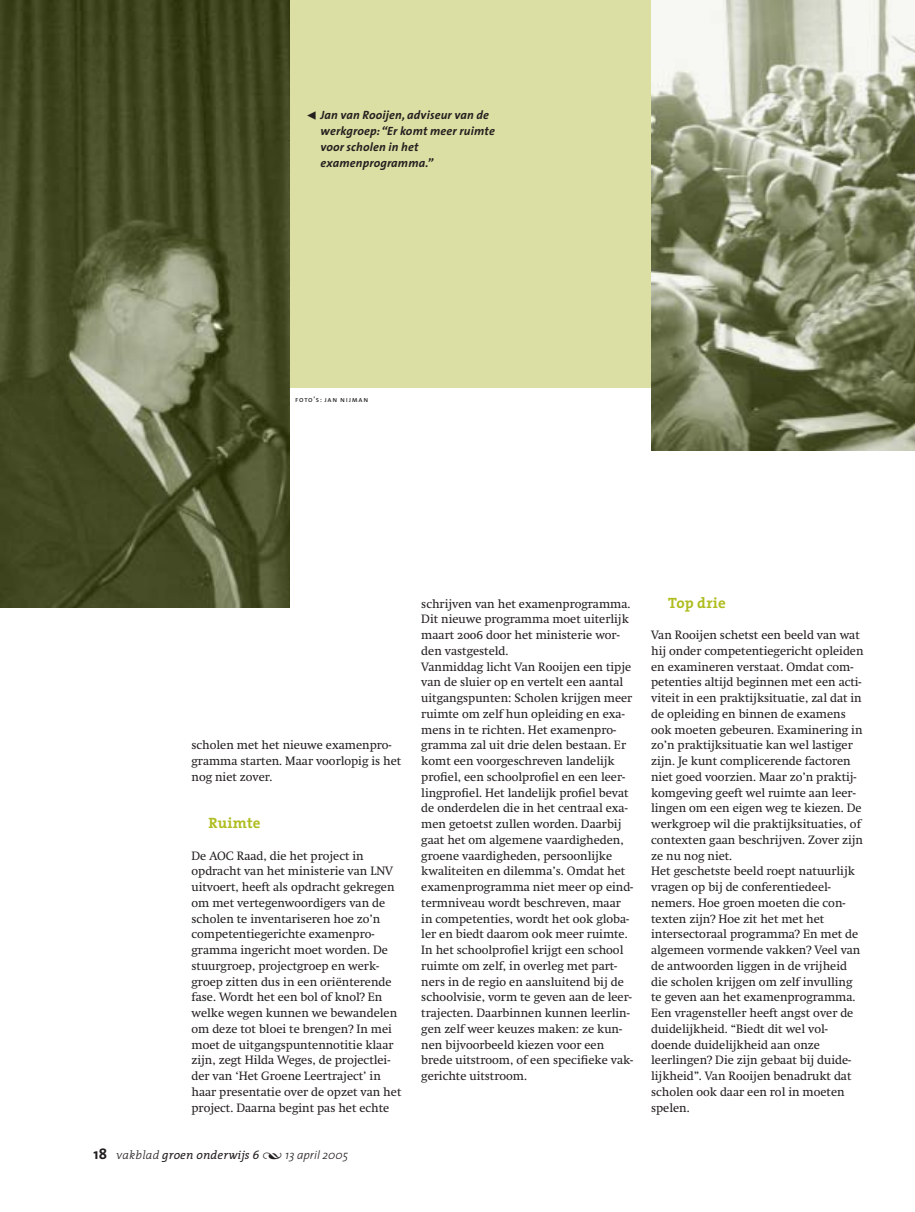
<style>
.page{position:relative;width:915px;height:1212px;background:#fff}
.page>*{position:absolute;margin:0;border:0;box-sizing:border-box;transform-origin:0 0}
.t1{font:700 15px "The Serif";letter-spacing:.015em;color:#afbd20}
.t2{font:12px/15.8px "Swift Special";color:#231f1f}
.t3{font:italic 700 12px/15.8px "The Sans";letter-spacing:.015em;color:#231f1f}
.t4{font:italic 12px "The Serif";letter-spacing:.015em;color:#231f1f}
.t5{font:7.5px "The Sans Caps";letter-spacing:.095em;color:#231f1f}
.s1{font-family:"The Sans Bold Expert";font-weight:400;font-style:normal}
.s2{font-family:"The Sans";font-weight:700;font-style:normal;font-size:15px}
.s3{font-weight:300}
.s4{font-family:"The Serif Extra Light Expert";font-style:normal}
.s5{font-family:"The Sans";font-weight:300}
</style>
<div class="page">
<div style="left:0;top:0;width:837px;height:387px;background:#dbdfa3"></div>
<img style="left:651px;top:0;width:263px;height:451px">
<img style="left:0;top:0;width:289px;height:608px">
<p class="t3" style="left:320px;top:109px;width:176px;text-indent:-14px"><span class="s1">¯</span> Jan van Rooijen, adviseur van de werkgroep: “Er komt meer ruimte voor scholen in het examenprogramma.”</p>
<p class="t5" style="left:295px;top:395px;width:75px">foto’s: jan nijman</p>
<p class="t2" style="left:191px;top:739px;width:211px">scholen met het nieuwe examenpro&shy;gramma starten. Maar voorlopig is het nog niet zover.</p>
<p class="t1" style="left:208px;top:818px;width:54px">Ruimte</p>
<p class="t2" style="left:191px;top:849px;width:211px">De AOC Raad, die het project in opdracht van het ministerie van LNV uitvoert, heeft als opdracht gekregen om met vertegenwoordigers van de scholen te inventariseren hoe zo’n competentiegerichte examenpro&shy;gramma ingericht moet worden. De stuurgroep, projectgroep en werk&shy;groep zitten dus in een oriënterende fase. Wordt het een bol of knol? En welke wegen kunnen we bewandelen om deze tot bloei te brengen? In mei moet de uitgangspuntennotitie klaar zijn, zegt Hilda Weges, de projectlei&shy;der van ‘Het Groene Leertraject’ in haar presentatie over de opzet van het project. Daarna begint pas het echte</p>
<p class="t4" style="left:94px;top:1150px;width:256px"><span class="s2">18</span> <span class="s3">vakblad</span> groen onderwijs 6 <span class="s4">Œ</span> <span class="s5">13 april 2005</span></p>
<p class="t2" style="left:421px;top:597px;width:213px">schrijven van het examenprogramma.<br>Dit nieuwe programma moet uiterlijk maart 2006 door het ministerie wor&shy;den vastgesteld.<br>Vanmiddag licht Van Rooijen een tipje van de sluier op en vertelt een aantal uitgangspunten: Scholen krijgen meer ruimte om zelf hun opleiding en exa&shy;mens in te richten. Het examenpro&shy;gramma zal uit drie delen bestaan. Er komt een voorgeschreven landelijk profiel, een schoolprofiel en een leer&shy;lingprofiel. Het landelijk profiel bevat de onderdelen die in het centraal exa&shy;men getoetst zullen worden. Daarbij gaat het om algemene vaardigheden, groene vaardigheden, persoonlijke kwaliteiten en dilemma’s. Omdat het examenprogramma niet meer op eind&shy;termniveau wordt beschreven, maar in competenties, wordt het ook globa&shy;ler en biedt daarom ook meer ruimte.<br>In het schoolprofiel krijgt een school ruimte om zelf, in overleg met part&shy;ners in de regio en aansluitend bij de schoolvisie, vorm te geven aan de leer&shy;trajecten. Daarbinnen kunnen leerlin&shy;gen zelf weer keuzes maken: ze kun&shy;nen bijvoorbeeld kiezen voor een brede uitstroom, of een specifieke vak&shy;gerichte uitstroom.</p>
<p class="t1" style="left:668px;top:597px;width:59px">Top drie</p>
<p class="t2" style="left:651px;top:628px;width:214px">Van Rooijen schetst een beeld van wat hij onder competentiegericht opleiden en examineren verstaat. Omdat com&shy;petenties altijd beginnen met een acti&shy;viteit in een praktijksituatie, zal dat in de opleiding en binnen de examens ook moeten gebeuren. Examinering in zo’n praktijksituatie kan wel lastiger zijn. Je kunt complicerende factoren niet goed voorzien. Maar zo’n praktij&shy;komgeving geeft wel ruimte aan leer&shy;lingen om een eigen weg te kiezen. De werkgroep wil die praktijksituaties, of contexten gaan beschrijven. Zover zijn ze nu nog niet.<br>Het geschetste beeld roept natuurlijk vragen op bij de conferentiedeel&shy;nemers. Hoe groen moeten die con&shy;texten zijn? Hoe zit het met het intersectoraal programma? En met de algemeen vormende vakken? Veel van de antwoorden liggen in de vrijheid die scholen krijgen om zelf invulling te geven aan het examenprogramma.<br>Een vragensteller heeft angst over de duidelijkheid. “Biedt dit wel vol&shy;doende duidelijkheid aan onze leerlingen? Die zijn gebaat bij duide&shy;lijkheid”. Van Rooijen benadrukt dat scholen ook daar een rol in moeten spelen.</p>
</div>
